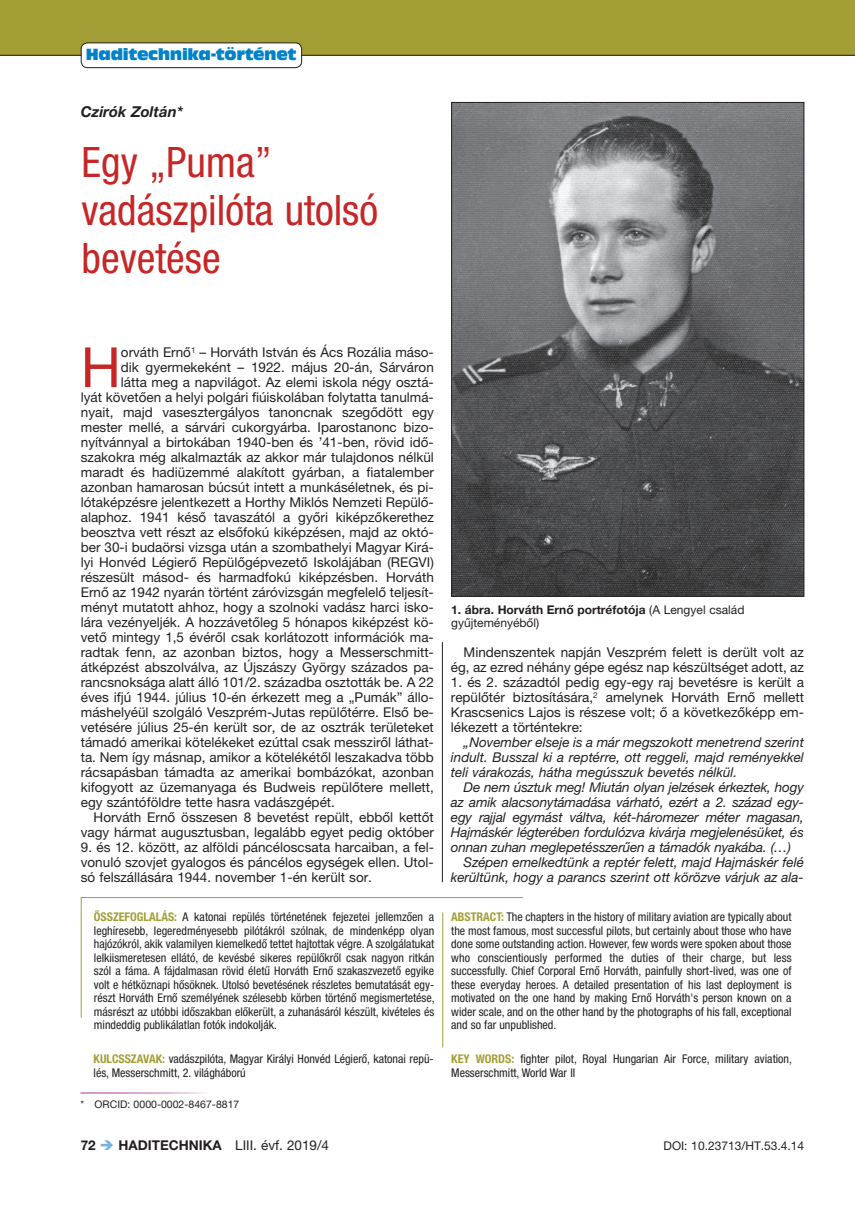
<style>
.page{position:relative;width:855px;height:1212px;background:#fff}
.page>*{position:absolute;margin:0;border:0;box-sizing:border-box;transform-origin:0 0}
.t1{font:55.5px "Helvetica Neue LT Pro";color:#c62626}
.t2{font:condensed 42px/48px "Helvetica Neue LT Pro";color:#c62626}
.t3{font:15px "Antique Olive Compact";letter-spacing:-.02em;color:#0082c8}
.t4{font:italic 700 15px "Helvetica Neue LT Pro";color:#231f20}
.t5{font:13.5px/15px "Helvetica Neue LT Pro";color:#231f20;text-align:justify}
.t6{font:italic 13.5px/15px "Helvetica Neue LT Pro";letter-spacing:-.01em;color:#231f20;text-align:justify}
.t7{font:condensed 12px/13.5px "Helvetica Neue LT Pro";color:#231f20;text-align:justify}
.t8{font:700 12px/13.5px "Helvetica Neue LT Pro";color:#231f20}
.t9{font:12px "Helvetica Neue LT Pro";color:#231f20}
.t10{font:10.5px "Helvetica Neue LT Pro";color:#231f20}
.s1{font-weight:400}
.s2{font-weight:700;color:#a39f36}
.s3{font-weight:700}
.s4{color:#76b1df}
</style>
<div class="page">
<hr style="left:442px;top:912px;width:1px;height:135px;background:#a39f36">
<svg style="left:80px;top:897px;width:444px;height:121px"></svg>
<div style="left:0;top:0;width:855px;height:55px;background:#a39f36"></div>
<hr style="left:0;top:55px;width:855px;height:1px;background:#231f20">
<div style="left:81px;top:43px;width:221px;height:25px;background:#fff;border-radius:6px"></div>
<div style="left:81px;top:43px;width:221px;height:25px;border:1px solid #231f20;border-radius:6px"></div>
<img style="left:453px;top:104px;width:349px;height:491px">
<hr style="left:442px;top:642px;width:1px;height:240px;background:#231f20">
<p class="t3" style="left:86px;top:44px;width:212px">Haditechnika-történet</p>
<p class="t4" style="left:81px;top:102px;width:104px">Czirók Zoltán*</p>
<h2 class="t2" style="left:82px;top:138px;width:298px">Egy „Puma” vadászpilóta utolsó bevetése</h2>
<h1 class="t1" style="left:81px;top:334px;width:42px">H</h1>
<p class="t5" style="left:121px;top:345px;width:314px">orváth Ernő<sup>1</sup> – Horváth István és Ács Rozália máso-</p>
<p class="t5" style="left:121px;top:360px;width:314px">dik gyermekeként – 1922. május 20-án, Sárváron</p>
<p class="t5" style="left:121px;top:375px;width:314px">látta meg a napvilágot. Az elemi iskola négy osztá-</p>
<p class="t5" style="left:81px;top:390px;width:354px">lyát követően a helyi polgári fiúiskolában folytatta tanulmá-</p>
<p class="t5" style="left:81px;top:405px;width:354px">nyait, majd vasesztergályos tanoncnak szegődött egy</p>
<p class="t5" style="left:81px;top:420px;width:354px">mester mellé, a sárvári cukorgyárba. Iparostanonc bizo-</p>
<p class="t5" style="left:81px;top:435px;width:354px">nyítvánnyal a birtokában 1940-ben és ’41-ben, rövid idő-</p>
<p class="t5" style="left:81px;top:450px;width:354px">szakokra még alkalmazták az akkor már tulajdonos nélkül</p>
<p class="t5" style="left:81px;top:465px;width:354px">maradt és hadiüzemmé alakított gyárban, a fiatalember</p>
<p class="t5" style="left:81px;top:480px;width:354px">azonban hamarosan búcsút intett a munkáséletnek, és pi-</p>
<p class="t5" style="left:81px;top:495px;width:354px">lótaképzésre jelentkezett a Horthy Miklós Nemzeti Repülő-</p>
<p class="t5" style="left:81px;top:510px;width:354px">alaphoz. 1941 késő tavaszától a győri kiképzőkerethez</p>
<p class="t5" style="left:81px;top:525px;width:354px">beosztva vett részt az elsőfokú kiképzésen, majd az októ-</p>
<p class="t5" style="left:81px;top:540px;width:354px">ber 30-i budaörsi vizsga után a szombathelyi Magyar Kirá-</p>
<p class="t5" style="left:81px;top:555px;width:354px">lyi Honvéd Légierő Repülőgépvezető Iskolájában (REGVI)</p>
<p class="t5" style="left:81px;top:570px;width:354px">részesült másod- és harmadfokú kiképzésben. Horváth</p>
<p class="t5" style="left:81px;top:585px;width:354px">Ernő az 1942 nyarán történt záróvizsgán megfelelő teljesít-</p>
<p class="t5" style="left:81px;top:600px;width:354px">ményt mutatott ahhoz, hogy a szolnoki vadász harci isko-</p>
<p class="t5" style="left:81px;top:615px;width:354px">lára vezényeljék. A hozzávetőleg 5 hónapos kiképzést kö-</p>
<p class="t5" style="left:81px;top:630px;width:354px">vető mintegy 1,5 évéről csak korlátozott információk ma-</p>
<p class="t5" style="left:81px;top:645px;width:354px">radtak fenn, az azonban biztos, hogy a Messerschmitt-</p>
<p class="t5" style="left:81px;top:660px;width:354px">átképzést abszolválva, az Újszászy György százados pa-</p>
<p class="t5" style="left:81px;top:675px;width:354px">rancsnoksága alatt álló 101/2. századba osztották be. A 22</p>
<p class="t5" style="left:81px;top:690px;width:354px">éves ifjú 1944. július 10-én érkezett meg a „Pumák” állo-</p>
<p class="t5" style="left:81px;top:705px;width:354px">máshelyéül szolgáló Veszprém-Jutas repülőtérre. Első be-</p>
<p class="t5" style="left:81px;top:720px;width:354px">vetésére július 25-én került sor, de az osztrák területeket</p>
<p class="t5" style="left:81px;top:735px;width:354px">támadó amerikai kötelékeket ezúttal csak messziről láthat-</p>
<p class="t5" style="left:81px;top:750px;width:354px">ta. Nem így másnap, amikor a kötelékétől leszakadva több</p>
<p class="t5" style="left:81px;top:765px;width:354px">rácsapásban támadta az amerikai bombázókat, azonban</p>
<p class="t5" style="left:81px;top:780px;width:354px">kifogyott az üzemanyaga és Budweis repülőtere mellett,</p>
<p class="t5" style="left:81px;top:795px;width:256px">egy szántóföldre tette hasra vadászgépét.</p>
<p class="t5" style="left:94px;top:810px;width:342px">Horváth Ernő összesen 8 bevetést repült, ebből kettőt</p>
<p class="t5" style="left:81px;top:825px;width:354px">vagy hármat augusztusban, legalább egyet pedig október</p>
<p class="t5" style="left:81px;top:840px;width:354px">9. és 12. között, az alföldi páncéloscsata harcaiban, a fel&shy;vonuló szovjet gyalogos és páncélos egységek ellen. Utol&shy;só felszállására 1944. november 1-én került sor.</p>
<p class="t8" style="left:451px;top:602px;width:295px">1. ábra. Horváth Ernő portréfotója <span class="s1">(A Lengyel család gyűjteményéből)</span></p>
<p class="t5" style="left:451px;top:645px;width:354px;text-align:right">Mindenszentek napján Veszprém felett is derült volt az ég, az ezred néhány gépe egész nap készültséget adott, az</p>
<p class="t5" style="left:451px;top:675px;width:354px">1. és 2. századtól pedig egy-egy raj bevetésre is került a repülőtér biztosítására,<sup>2</sup> amelynek Horváth Ernő mellett Krascsenics Lajos is részese volt; ő a következőképp em&shy;lékezett a történtekre:</p>
<p class="t6" style="left:451px;top:735px;width:354px;text-indent:13px">„November elseje is a már megszokott menetrend szerint indult. Busszal ki a reptérre, ott reggeli, majd reményekkel teli várakozás, hátha megússzuk bevetés nélkül.</p>
<p class="t6" style="left:463px;top:780px;width:342px">De nem úsztuk meg! Miután olyan jelzések érkeztek, hogy</p>
<p class="t6" style="left:451px;top:795px;width:354px">az amik alacsonytámadása várható, ezért a 2. század egy-</p>
<p class="t6" style="left:451px;top:810px;width:354px">egy rajjal egymást váltva, két-háromezer méter magasan,</p>
<p class="t6" style="left:451px;top:825px;width:354px">Hajmáskér légterében fordulózva kivárja megjelenésüket, és</p>
<p class="t6" style="left:451px;top:840px;width:341px">onnan zuhan meglepetésszerűen a támadók nyakába. (…)</p>
<p class="t6" style="left:463px;top:855px;width:342px">Szépen emelkedtünk a reptér felett, majd Hajmáskér felé</p>
<p class="t6" style="left:451px;top:870px;width:354px">kerültünk, hogy a parancs szerint ott körözve várjuk az ala-</p>
<p class="t7" style="left:94px;top:910px;width:342px"><span class="s2">ÖSSZEFOGLALÁS:</span> A katonai repülés történetének fejezetei jellemzően a leghíresebb, legeredményesebb pilótákról szólnak, de mindenképp olyan hajózókról, akik valamilyen kiemelkedő tettet hajtottak végre. A szolgálatukat lelkiismeretesen ellátó, de kevésbé sikeres repülőkről csak nagyon ritkán szól a fáma. A fájdalmasan rövid életű Horváth Ernő szakaszvezető egyike volt e hétköznapi hősöknek. Utolsó bevetésének részletes bemutatását egy&shy;részt Horváth Ernő személyének szélesebb körben történő megismertetése, másrészt az utóbbi időszakban előkerült, a zuhanásáról készült, kivételes és mindeddig publikálatlan fotók indokolják.</p>
<p class="t7" style="left:451px;top:910px;width:342px"><span class="s2">ABSTRACT:</span> The chapters in the history of military aviation are typically about the most famous, most successful pilots, but certainly about those who have done some outstanding action. However, few words were spoken about those who conscientiously performed the duties of their charge, but less successfully. Chief Corporal Ernő Horváth, painfully short-lived, was one of these everyday heroes. A detailed presentation of his last deployment is motivated on the one hand by making Ernő Horváth's person known on a wider scale, and on the other hand by the photographs of his fall, exceptional and so far unpublished.</p>
<p class="t7" style="left:451px;top:1052px;width:342px"><span class="s2">KEY WORDS:</span> fighter pilot, Royal Hungarian Air Force, military aviation,<br>Messerschmitt, World War II</p>
<p class="t7" style="left:94px;top:1052px;width:342px"><span class="s2">KULCSSZAVAK:</span> vadászpilóta, Magyar Királyi Honvéd Légierő, katonai repü&shy;lés, Messerschmitt, 2. világháború</p>
<p class="t10" style="left:80px;top:1097px;width:160px">* ORCID: 0000-0002-8467-8817</p>
<p class="t5" style="left:81px;top:1137px;width:250px"><span class="s3">72</span> <span class="s4">➔</span> <span class="s3">HADITECHNIKA</span> LIII. évf. 2019/4</p>
<p class="t9" style="left:663px;top:1139px;width:142px">DOI: 10.23713/HT.53.4.14</p>
</div>
